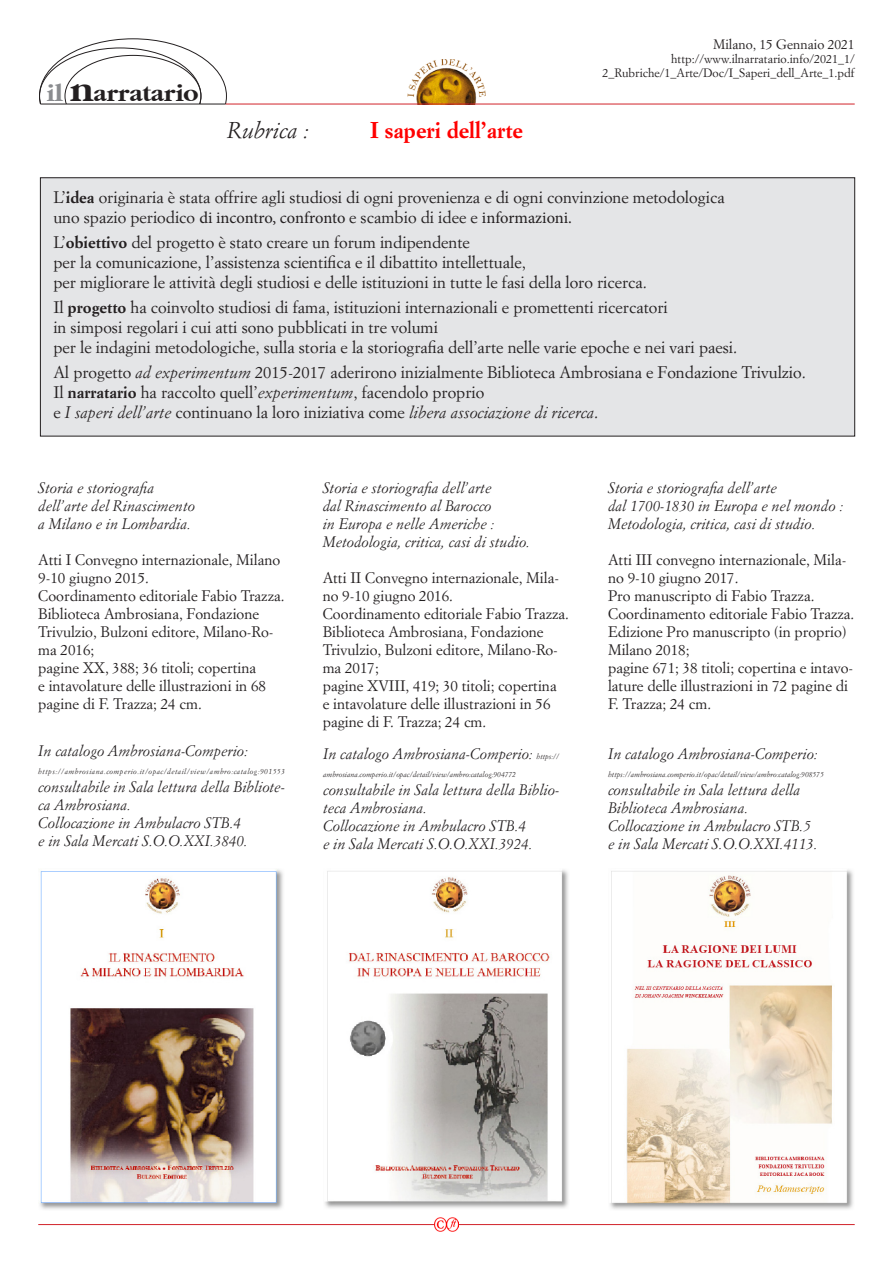
<style>
.page{position:relative;width:893px;height:1263px;background:#fff}
.page>*{position:absolute;margin:0;border:0;box-sizing:border-box;transform-origin:0 0}
.t1{font:700 25.05px "Gatineau";color:#231f20}
.t2{font:700 22.5px "Simoncini Garamond Std";color:#f00}
.t3{font:italic 22.5px "Simoncini Garamond Std";color:#231f20}
.t4{font:16.5px "Simoncini Garamond Std";color:#231f20}
.t5{font:italic 16.5px "Simoncini Garamond Std";color:#231f20}
.t6{font:15px/18px "Simoncini Garamond Std";color:#231f20}
.t7{font:italic 15px/18px "Simoncini Garamond Std";color:#231f20}
.t8{font:13.5px "Simoncini Garamond Std";color:#231f20}
.t9{font:12px "Simoncini Garamond Std";color:#231f20}
.t10{font:italic 7.5px "Simoncini Garamond Std";color:#231f20}
.t11{font:italic 7.5px "Simoncini Garamond Std";letter-spacing:.06em;color:#231f20}
.s1{color:#8a8c8f}
.s2{font-size:36.45px}
.s3{font-weight:700}
.s4{font-family:"Minion Pro"}
.s5{font-style:italic}
.s6{font-style:normal}
.s7{font-size:7.5px}
</style>
<div class="page">
<img style="left:407px;top:59px;width:79px;height:45px">
<img style="left:40px;top:869px;width:243px;height:341px">
<img style="left:325px;top:870px;width:243px;height:338px">
<img style="left:610px;top:870px;width:243px;height:339px">
<div style="left:40px;top:178px;width:815px;height:258px;background:#e4e5e7"></div>
<hr style="left:226px;top:104px;width:629px;height:1px;background:#d1232a">
<hr style="left:40px;top:104px;width:186px;height:1px;background:#231f20">
<hr style="left:38px;top:1224px;width:817px;height:1px;background:#d1232a">
<img style="left:434px;top:1218px;width:24px;height:13px">
<p class="t1" style="left:46px;top:79px;width:154px"><span class="s1">il</span> <span class="s2">n</span>arratario</p>
<p class="t3" style="left:227px;top:116px;width:83px">Rubrica :</p>
<p class="t2" style="left:370px;top:116px;width:154px">I saperi dell’arte</p>
<p class="t8" style="left:713px;top:36px;width:143px">Milano, 15 Gennaio 2021</p>
<p class="t9" style="left:671px;top:51px;width:185px">http://www.ilnarratario.info/2021_1/</p>
<p class="t9" style="left:602px;top:66px;width:254px">2_Rubriche/1_Arte/Doc/I_Saperi_dell_Arte_1.pdf</p>
<p class="t4" style="left:53px;top:187px;width:673px">L’<span class="s3">idea</span> originaria è stata offrire agli studiosi di ogni provenienza e di ogni convinzione metodologica</p>
<p class="t4" style="left:53px;top:207px;width:520px">uno spazio periodico <span class="s4">di incontro, confronto</span> e scambio di idee e <span class="s4">informazioni.</span></p>
<p class="t4" style="left:53px;top:232px;width:418px">L’<span class="s3">obiettivo</span> del progetto è stato creare un forum indipendente</p>
<p class="t4" style="left:53px;top:252px;width:474px">per la comunicazione, l’assistenza scientifica e il dibattito intellettuale,</p>
<p class="t4" style="left:53px;top:272px;width:595px">per migliorare le attività degli studiosi e delle istituzioni in tutte le fasi della loro ricerca.</p>
<p class="t4" style="left:53px;top:297px;width:616px">Il <span class="s3">progetto</span> ha coinvolto studiosi di fama, istituzioni internazionali e promettenti ricercatori</p>
<p class="t4" style="left:53px;top:317px;width:386px">in simposi regolari i cui atti sono pubblicati in tre volumi</p>
<p class="t4" style="left:53px;top:337px;width:685px">per le indagini metodologiche, sulla storia e la storiografia dell’arte nelle varie epoche e nei vari paesi.</p>
<p class="t4" style="left:53px;top:362px;width:754px">Al progetto <span class="s5">ad experimentum</span> 2015-2017 aderirono inizialmente Biblioteca Ambrosiana e Fondazione Trivulzio.</p>
<p class="t4" style="left:53px;top:382px;width:433px">Il <span class="s3">narratario</span> ha raccolto quell’<span class="s5">experimentum</span>, facendolo proprio</p>
<p class="t5" style="left:53px;top:402px;width:547px"><span class="s6">e</span> I saperi dell’arte <span class="s6">continuano la loro iniziativa come</span> libera associazione di ricerca<span class="s6">.</span></p>
<p class="t7" style="left:38px;top:478px;width:117px">Storia e storiografia</p>
<p class="t7" style="left:38px;top:496px;width:158px">dell’arte del Rinascimento</p>
<p class="t7" style="left:38px;top:514px;width:154px">a Milano e in Lombardia.</p>
<p class="t6" style="left:38px;top:550px;width:243px">Atti I Convegno internazionale, Milano<br>9-10 giugno 2015.</p>
<p class="t6" style="left:38px;top:586px;width:248px">Coordinamento editoriale Fabio Trazza.<br>Biblioteca Ambrosiana, Fondazione<br>Trivulzio, Bulzoni editore, Milano-Ro&shy;ma 2016;</p>
<p class="t6" style="left:38px;top:658px;width:229px">pagine XX, 388; 36 titoli; copertina e intavolature delle illustrazioni in 68 pagine di F. Trazza; 24 cm.</p>
<p class="t7" style="left:38px;top:741px;width:211px">In catalogo Ambrosiana-Comperio:</p>
<p class="t11" style="left:38px;top:767px;width:248px">https://ambrosiana.comperio.it/opac/detail/view/ambro:catalog:901553</p>
<p class="t7" style="left:38px;top:777px;width:248px">consultabile in Sala lettura della Bibliote&shy;ca Ambrosiana.</p>
<p class="t7" style="left:38px;top:813px;width:204px">Collocazione in Ambulacro STB.4</p>
<p class="t7" style="left:38px;top:831px;width:211px">e in Sala Mercati S.O.O.XXI.3840.</p>
<p class="t7" style="left:323px;top:479px;width:170px">Storia e storiografia dell’arte</p>
<p class="t7" style="left:323px;top:497px;width:170px">dal Rinascimento al Barocco</p>
<p class="t7" style="left:323px;top:515px;width:173px">in Europa e nelle Americhe :</p>
<p class="t7" style="left:323px;top:533px;width:209px">Metodologia, critica, casi di studio.</p>
<p class="t6" style="left:323px;top:569px;width:238px">Atti II Convegno internazionale, Mila&shy;no 9-10 giugno 2016.</p>
<p class="t6" style="left:323px;top:605px;width:248px">Coordinamento editoriale Fabio Trazza.<br>Biblioteca Ambrosiana, Fondazione<br>Trivulzio, Bulzoni editore, Milano-Ro&shy;ma 2017;</p>
<p class="t6" style="left:323px;top:677px;width:235px">pagine XVIII, 419; 30 titoli; copertina e intavolature delle illustrazioni in 56 pagine di F. Trazza; 24 cm.</p>
<p class="t7" style="left:323px;top:744px;width:238px">In catalogo Ambrosiana-Comperio: <span class="s7">https://</span></p>
<p class="t10" style="left:323px;top:769px;width:194px">ambrosiana.comperio.it/opac/detail/view/ambro:catalog:904772</p>
<p class="t7" style="left:323px;top:780px;width:237px">consultabile in Sala lettura della Biblio&shy;teca Ambrosiana.</p>
<p class="t7" style="left:323px;top:816px;width:204px">Collocazione in Ambulacro STB.4</p>
<p class="t7" style="left:323px;top:834px;width:211px">e in Sala Mercati S.O.O.XXI.3924.</p>
<p class="t7" style="left:608px;top:479px;width:170px">Storia e storiografia dell’arte</p>
<p class="t7" style="left:608px;top:497px;width:236px">dal 1700-1830 in Europa e nel mondo :<br>Metodologia, critica, casi di studio.</p>
<p class="t6" style="left:608px;top:551px;width:240px">Atti III convegno internazionale, Mila&shy;no 9-10 giugno 2017.</p>
<p class="t6" style="left:608px;top:587px;width:208px">Pro manuscripto di Fabio Trazza.</p>
<p class="t6" style="left:608px;top:605px;width:248px">Coordinamento editoriale Fabio Trazza.</p>
<p class="t6" style="left:608px;top:623px;width:240px">Edizione Pro manuscripto (in proprio)<br>Milano 2018;</p>
<p class="t6" style="left:608px;top:659px;width:247px">pagine 671; 38 titoli; copertina e intavo&shy;lature delle illustrazioni in 72 pagine di<br>F. Trazza; 24 cm.</p>
<p class="t7" style="left:608px;top:744px;width:211px">In catalogo Ambrosiana-Comperio:</p>
<p class="t10" style="left:608px;top:769px;width:217px">https://ambrosiana.comperio.it/opac/detail/view/ambro:catalog:908575</p>
<p class="t7" style="left:608px;top:780px;width:193px">consultabile in Sala lettura della<br>Biblioteca Ambrosiana.</p>
<p class="t7" style="left:608px;top:816px;width:204px">Collocazione in Ambulacro STB.5</p>
<p class="t7" style="left:608px;top:834px;width:211px">e in Sala Mercati S.O.O.XXI.4113.</p>
</div>
